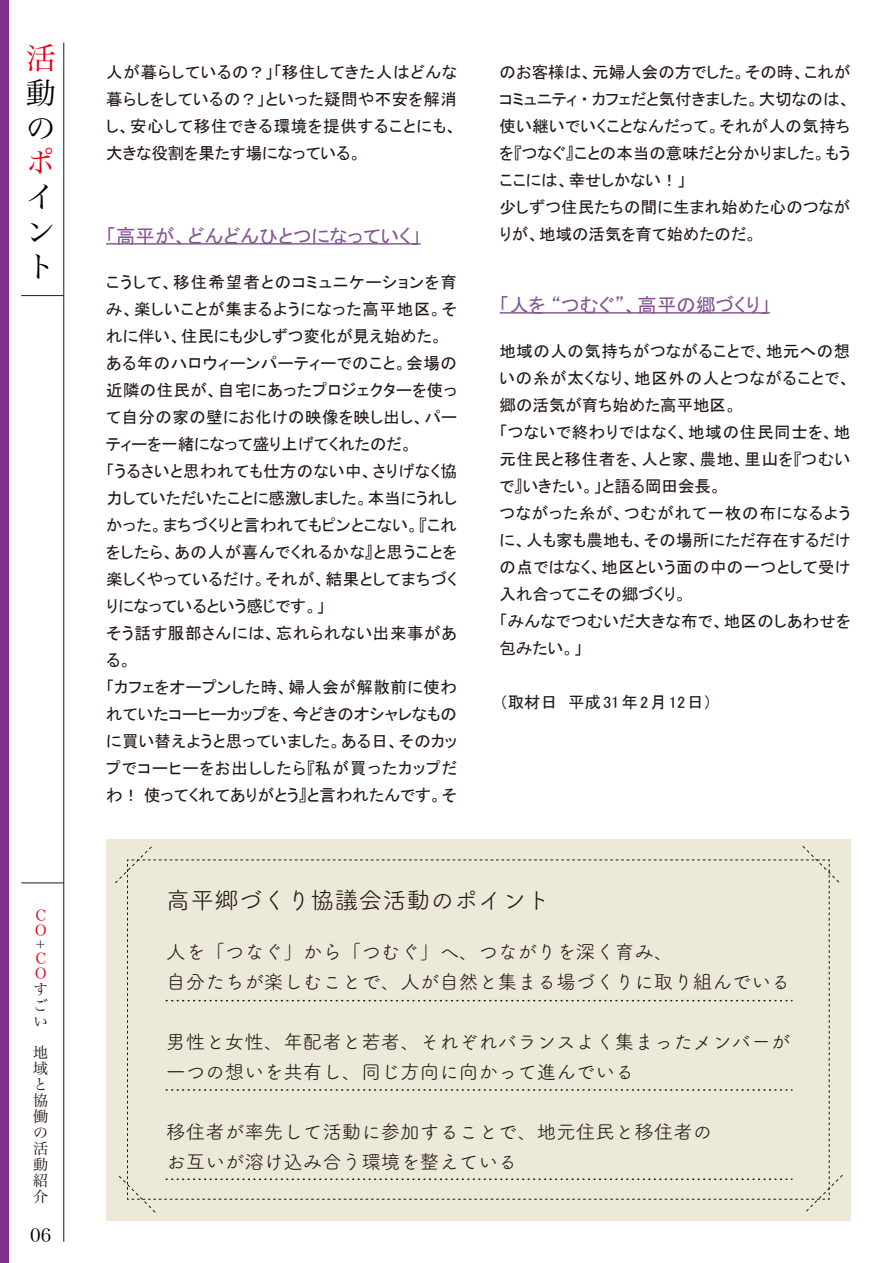
<style>
.page{position:relative;width:893px;height:1263px;background:#fff}
.page>*{position:absolute;margin:0;border:0;box-sizing:border-box;transform-origin:0 0}
.t1{font:30px/34.8px "Hira Min Pro W3";color:#000}
.t2{font:30px "Hira Min Pro W3";color:#e20012}
.t3{font:24px "Tsuku A Rd Gothic";color:#231815}
.t4{font:19.5px/30px "Tsuku A Rd Gothic";color:#231815}
.t5{font:19.5px "MS P Gothic";color:#845594}
.t6{font:18px "Hira Min Pro W3";color:#000}
.t7{font:16.5px/27px "MS P Gothic";letter-spacing:.02em;color:#231815}
.t8{font:16.5px/27px "MS P Gothic";color:#231815}
.t9{font:16.5px "MS P Gothic";letter-spacing:.12em;color:#231815}
.t10{font:15px/15.9px "Hira Min Pro W3";color:#231815;text-align:justify}
.t11{font:15px/14.4px "Hira Min Pro W3";color:#e20012}
</style>
<div class="page">
<div style="left:0;top:0;width:9px;height:1263px;background:#7e308a"></div>
<hr style="left:63px;top:43px;width:1px;height:1199px;background:#231815">
<hr style="left:21px;top:882px;width:43px;height:1px;background:#231815">
<div style="left:106px;top:839px;width:744px;height:381px;background:#ede9d8"></div>
<svg style="left:115px;top:846px;width:728px;height:367px"></svg>
<hr style="left:21px;top:295px;width:43px;height:1px;background:#231815">
<hr style="left:106px;top:243px;width:315px;height:2px;background:#845594">
<hr style="left:500px;top:312px;width:270px;height:2px;background:#845594">
<h1 class="t2" style="left:26px;top:32px;width:31px">活</h1>
<h1 class="t1" style="left:26px;top:72px;width:30px">動の</h1>
<h1 class="t2" style="left:26px;top:136px;width:28px">ポ</h1>
<h1 class="t1" style="left:26px;top:177px;width:28px">イント</h1>
<p class="t11" style="left:35px;top:907px;width:13px">C<br>O</p>
<p class="t10" style="left:36px;top:934px;width:11px">+</p>
<p class="t11" style="left:35px;top:950px;width:13px">C<br>O</p>
<p class="t10" style="left:33px;top:980px;width:16px">すごい</p>
<p class="t10" style="left:33px;top:1043px;width:16px;text-align:left">地域と協働の活動紹介</p>
<p class="t6" style="left:30px;top:1219px;width:23px">06</p>
<p class="t7" style="left:106px;top:59px;width:352px;text-align:justify">人が暮らしているの？」「移住してきた人はどんな暮らしをしているの？」といった疑問や不安を解消し、安心して移住できる環境を提供することにも、大きな役割を果たす場になっている。</p>
<p class="t5" style="left:106px;top:226px;width:316px">「高平が、どんどんひとつになっていく」</p>
<p class="t7" style="left:106px;top:269px;width:352px">こうして、移住希望者とのコミュニケーションを育み、楽しいことが集まるようになった高平地区。それに伴い、住民にも少しずつ変化が見え始めた。ある年のハロウィーンパーティーでのこと。会場の近隣の住民が、自宅にあったプロジェクターを使って自分の家の壁にお化けの映像を映し出し、パーティーを一緒になって盛り上げてくれたのだ。<br>「うるさいと思われても仕方のない中、さりげなく協力していただいたことに感激しました。本当にうれしかった。まちづくりと言われてもピンとこない。『これをしたら、あの人が喜んでくれるかな』と思うことを楽しくやっているだけ。それが、結果としてまちづくりになっているという感じです。」<br>そう話す服部さんには、忘れられない出来事がある。<br>「カフェをオープンした時、婦人会が解散前に使われていたコーヒーカップを、今どきのオシャレなものに買い替えようと思っていました。ある日、そのカップでコーヒーをお出ししたら『私が買ったカップだわ！ 使ってくれてありがとう』と言われたんです。そ</p>
<p class="t8" style="left:500px;top:58px;width:352px">のお客様は、元婦人会の方でした。その時、これがコミュニティ・カフェだと気付きました。大切なのは、使い継いでいくことなんだって。それが人の気持ちを『つなぐ』ことの本当の意味だと分かりました。もうここには、幸せしかない！」<br>少しずつ住民たちの間に生まれ始めた心のつながりが、地域の活気を育て始めたのだ。</p>
<p class="t5" style="left:500px;top:295px;width:272px">「人を “つむぐ”、高平の郷づくり」</p>
<p class="t7" style="left:500px;top:338px;width:352px">地域の人の気持ちがつながることで、地元への想いの糸が太くなり、地区外の人とつながることで、郷の活気が育ち始めた高平地区。<br>「つないで終わりではなく、地域の住民同士を、地元住民と移住者を、人と家、農地、里山を『つむいで』いきたい。」と語る岡田会長。<br>つながった糸が、つむがれて一枚の布になるように、人も家も農地も、その場所にただ存在するだけの点ではなく、地区という面の中の一つとして受け入れ合ってこその郷づくり。<br>「みんなでつむいだ大きな布で、地区のしあわせを包みたい。」</p>
<p class="t9" style="left:500px;top:694px;width:214px">（取材日　平成31年2月12日）</p>
<h2 class="t3" style="left:166px;top:882px;width:386px">高平郷づくり協議会活動のポイント</h2>
<p class="t4" style="left:166px;top:936px;width:626px">人を「つなぐ」から「つむぐ」へ、つながりを深く育み、<br>自分たちが楽しむことで、人が自然と集まる場づくりに取り組んでいる</p>
<p class="t4" style="left:166px;top:1026px;width:626px">男性と女性、年配者と若者、それぞれバランスよく集まったメンバーが一つの想いを共有し、同じ方向に向かって進んでいる</p>
<p class="t4" style="left:166px;top:1116px;width:548px">移住者が率先して活動に参加することで、地元住民と移住者のお互いが溶け込み合う環境を整えている</p>
</div>
